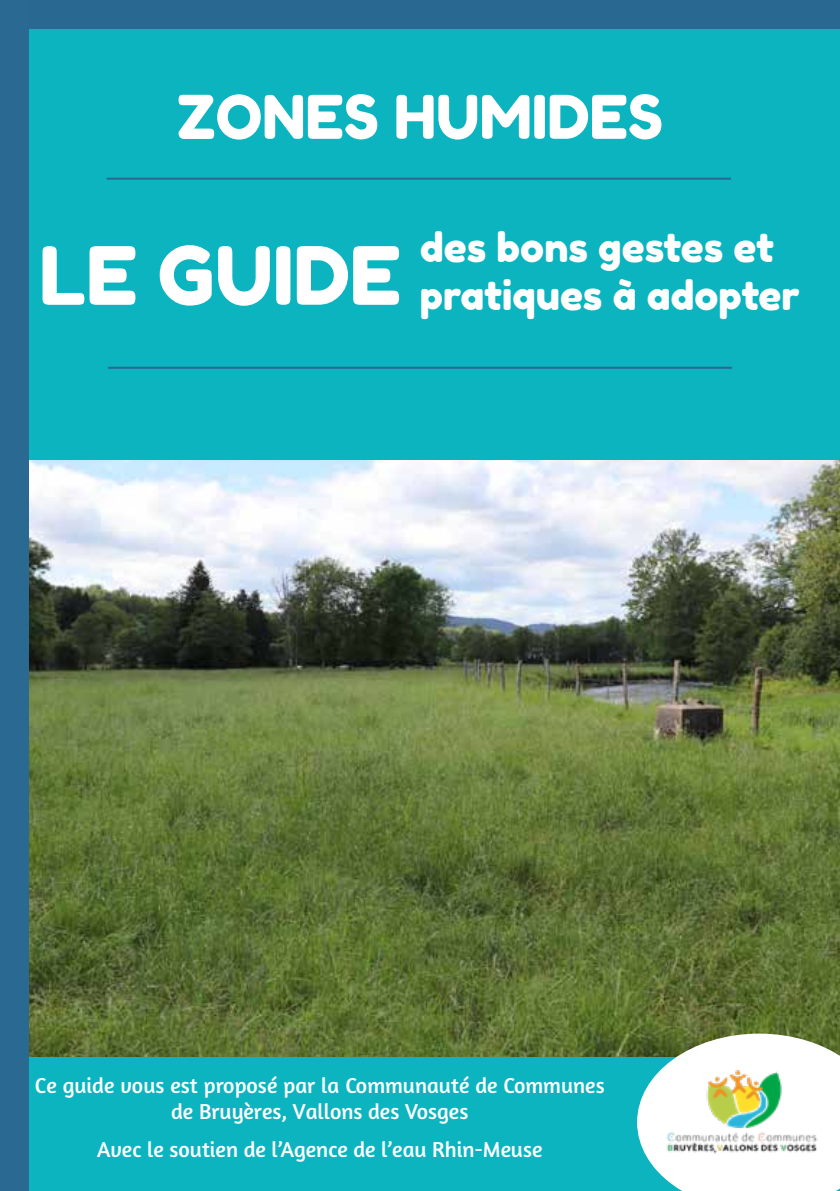
<style>
.page{position:relative;width:840px;height:1191px;background:#fff}
.page>*{position:absolute;margin:0;border:0;box-sizing:border-box;transform-origin:0 0}
.t1{font:80px "Fredoka One";color:#fff}
.t2{font:60px "Fredoka One";color:#fff}
.t3{font:40px/48px "Fredoka One";color:#fff}
.t4{font:22px/26.4px "Amaranth";color:#fff;text-align:center}
</style>
<div class="page">
<img style="left:28px;top:459px;width:811px;height:598px">
<div style="left:0;top:0;width:839px;height:459px;background:#0cb4c0"></div>
<hr style="left:107px;top:178px;width:623px;height:2px;background:#296890">
<hr style="left:108px;top:367px;width:623px;height:2px;background:#296890">
<div style="left:0;top:1057px;width:839px;height:134px;background:#0cb4c0"></div>
<svg style="left:636px;top:1033px;width:203px;height:158px"></svg>
<img style="left:658px;top:1059px;width:170px;height:98px">
<div style="left:0;top:0;width:839px;height:28px;background:#296991"></div>
<div style="left:0;top:0;width:28px;height:1191px;background:#2a6a92"></div>
<h2 class="t2" style="left:177px;top:80px;width:487px">ZONES HUMIDES</h2>
<h1 class="t1" style="left:39px;top:227px;width:363px">LE GUIDE</h1>
<h3 class="t3" style="left:420px;top:224px;width:381px">des bons gestes et pratiques à adopter</h3>
<p class="t4" style="left:35px;top:1071px;width:571px">Ce guide vous est proposé par la Communauté de Communes de Bruyères, Vallons des Vosges</p>
<p class="t4" style="left:97px;top:1136px;width:446px">Avec le soutien de l’Agence de l’eau Rhin-Meuse</p>
</div>
